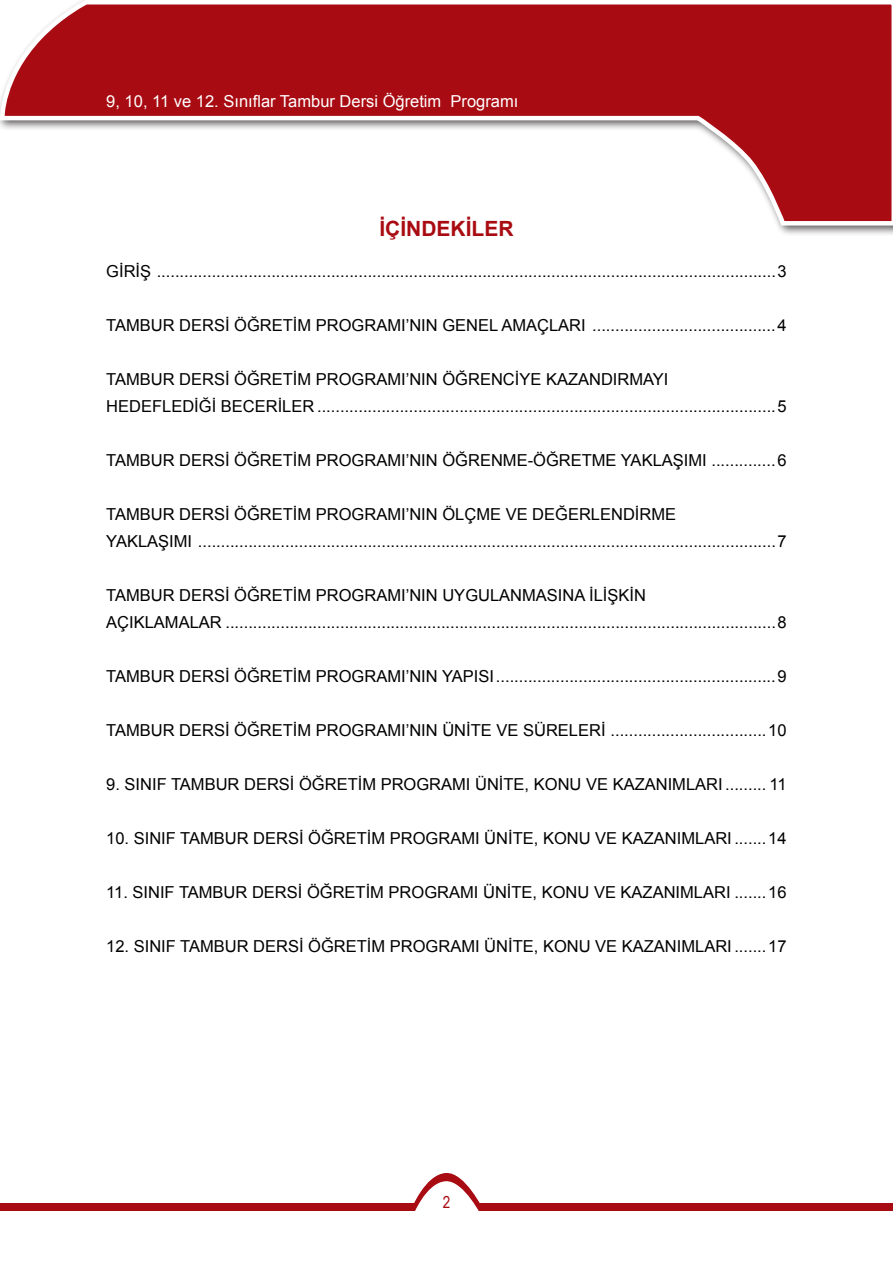
<style>
.page{position:relative;width:893px;height:1263px;background:#fff}
.page>*{position:absolute;margin:0;border:0;box-sizing:border-box;transform-origin:0 0}
.BAŞLIK{font:700 21px "Arial";color:#a90b12}
.İçindekiler{font:16.5px "Arial";color:#000}
.t1{font:16.5px "Arial";color:#fff}
.t2{font:16.5px "Arial Narrow";color:#a90b12}
</style>
<div class="page">
<svg style="left:414px;top:1173px;width:66px;height:38px"></svg>
<div style="left:0;top:0;width:893px;height:237px;background:#231f20;opacity:.75"></div>
<svg style="left:0;top:0;width:893px;height:228px"></svg>
<div style="left:1px;top:1203px;width:414px;height:8px;background:#a90b12"></div>
<div style="left:480px;top:1203px;width:413px;height:8px;background:#a90b12"></div>
<p class="t1" style="left:106px;top:91px;width:414px">9, 10, 11 ve 12. Sınıflar Tambur Dersi Öğretim Programı</p>
<p class="BAŞLIK" style="left:379px;top:215px;width:136px">İÇİNDEKİLER</p>
<p class="İçindekiler" style="left:106px;top:260px;width:682px">GİRİŞ .......................................................................................................................................3</p>
<p class="İçindekiler" style="left:106px;top:314px;width:682px">TAMBUR DERSİ ÖĞRETİM PROGRAMI’NIN GENEL AMAÇLARI ........................................4</p>
<p class="İçindekiler" style="left:106px;top:368px;width:564px">TAMBUR DERSİ ÖĞRETİM PROGRAMI’NIN ÖĞRENCİYE KAZANDIRMAYI</p>
<p class="İçindekiler" style="left:106px;top:395px;width:682px">HEDEFLEDİĞİ BECERİLER ....................................................................................................5</p>
<p class="İçindekiler" style="left:106px;top:449px;width:682px">TAMBUR DERSİ ÖĞRETİM PROGRAMI’NIN ÖĞRENME-ÖĞRETME YAKLAŞIMI ..............6</p>
<p class="İçindekiler" style="left:106px;top:503px;width:571px">TAMBUR DERSİ ÖĞRETİM PROGRAMI’NIN ÖLÇME VE DEĞERLENDİRME</p>
<p class="İçindekiler" style="left:106px;top:530px;width:682px">YAKLAŞIMI ..............................................................................................................................7</p>
<p class="İçindekiler" style="left:106px;top:584px;width:541px">TAMBUR DERSİ ÖĞRETİM PROGRAMI’NIN UYGULANMASINA İLİŞKİN</p>
<p class="İçindekiler" style="left:106px;top:611px;width:682px">AÇIKLAMALAR ........................................................................................................................8</p>
<p class="İçindekiler" style="left:106px;top:665px;width:682px">TAMBUR DERSİ ÖĞRETİM PROGRAMI’NIN YAPISI.............................................................9</p>
<p class="İçindekiler" style="left:106px;top:719px;width:682px">TAMBUR DERSİ ÖĞRETİM PROGRAMI’NIN ÜNİTE VE SÜRELERİ ..................................10</p>
<p class="İçindekiler" style="left:106px;top:773px;width:682px">9. SINIF TAMBUR DERSİ ÖĞRETİM PROGRAMI ÜNİTE, KONU VE KAZANIMLARI ......... 11</p>
<p class="İçindekiler" style="left:106px;top:827px;width:682px">10. SINIF TAMBUR DERSİ ÖĞRETİM PROGRAMI ÜNİTE, KONU VE KAZANIMLARI .......14</p>
<p class="İçindekiler" style="left:106px;top:881px;width:682px">11. SINIF TAMBUR DERSİ ÖĞRETİM PROGRAMI ÜNİTE, KONU VE KAZANIMLARI .......16</p>
<p class="İçindekiler" style="left:106px;top:935px;width:682px">12. SINIF TAMBUR DERSİ ÖĞRETİM PROGRAMI ÜNİTE, KONU VE KAZANIMLARI .......17</p>
<p class="t2" style="left:443px;top:1190px;width:9px">2</p>
</div>
